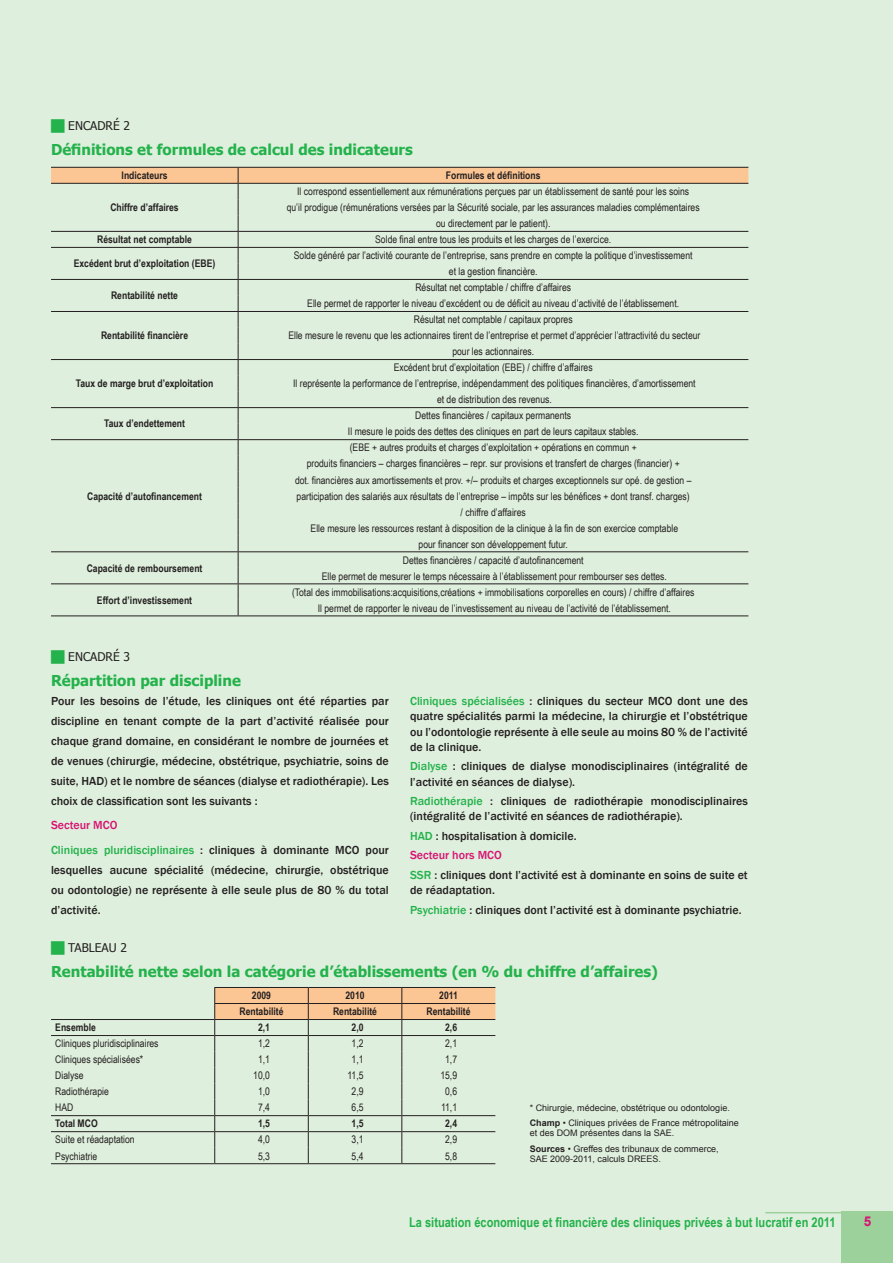
<style>
.page{position:relative;width:893px;height:1263px;background:#dfefdd}
.page>*{position:absolute;margin:0;border:0;box-sizing:border-box;transform-origin:0 0}
.t1{font:700 15px "Tahoma";color:#23b24b}
.t2{font:700 13.5px "Arial Narrow";color:#23b24b}
.t3{font:700 13.5px "Arial";color:#d81273}
.t4{font:500 12px/20px "Franklin Gothic";color:#231f20}
.t5{font:500 12px/24.3px "Franklin Gothic";color:#23b24b}
.t6{font:12px "Tahoma";color:#231f20}
.t7{font:10.5px/16px "Arial Narrow";color:#231f20;text-align:center}
.t8{font:700 10.5px "Arial Narrow";color:#231f20}
.t9{font:9px/15px "Arial";color:#231f20}
.s1{color:#d81273}
.s2{color:#231f20}
.s3{color:#23b24b}
.s4{font-weight:700}
</style>
<div class="page">
<hr style="left:238px;top:615px;width:510px;height:1px;background:#231f20">
<svg style="left:51px;top:167px;width:697px;height:448px"></svg>
<hr style="left:51px;top:615px;width:187px;height:1px;background:#231f20">
<hr style="left:51px;top:1035px;width:164px;height:1px;background:#231f20">
<hr style="left:51px;top:1115px;width:164px;height:1px;background:#231f20">
<hr style="left:51px;top:1131px;width:164px;height:1px;background:#231f20">
<hr style="left:51px;top:1163px;width:164px;height:1px;background:#231f20">
<hr style="left:215px;top:1163px;width:93px;height:1px;background:#231f20">
<hr style="left:308px;top:1163px;width:94px;height:1px;background:#231f20">
<hr style="left:402px;top:1163px;width:93px;height:1px;background:#231f20">
<svg style="left:214px;top:987px;width:281px;height:176px"></svg>
<hr style="left:51px;top:1019px;width:164px;height:1px;background:#231f20">
<p class="t6" style="left:68px;top:117px;width:63px">ENCADRÉ 2</p>
<h1 class="t1" style="left:51px;top:139px;width:363px">Définitions et formules de calcul des indicateurs</h1>
<p class="t8" style="left:122px;top:167px;width:47px">Indicateurs</p>
<p class="t8" style="left:446px;top:167px;width:96px">Formules et définitions</p>
<p class="t8" style="left:110px;top:199px;width:70px">Chiffre d’affaires</p>
<p class="t7" style="left:287px;top:183px;width:414px">Il correspond essentiellement aux rémunérations perçues par un établissement de santé pour les soins<br>qu’il prodigue (rémunérations versées par la Sécurité sociale, par les assurances maladies complémentaires ou directement par le patient).</p>
<p class="t8" style="left:97px;top:231px;width:96px">Résultat net comptable</p>
<p class="t7" style="left:375px;top:231px;width:237px">Solde final entre tous les produits et les charges de l’exercice.</p>
<p class="t8" style="left:74px;top:256px;width:143px">Excédent brut d’exploitation (EBE)</p>
<p class="t7" style="left:294px;top:247px;width:400px">Solde généré par l’activité courante de l’entreprise, sans prendre en compte la politique d’investissement et la gestion financière.</p>
<p class="t8" style="left:111px;top:288px;width:68px">Rentabilité nette</p>
<p class="t7" style="left:307px;top:279px;width:373px">Résultat net comptable / chiffre d’affaires<br>Elle permet de rapporter le niveau d’excédent ou de déficit au niveau d’activité de l’établissement.</p>
<p class="t8" style="left:101px;top:328px;width:89px">Rentabilité financière</p>
<p class="t7" style="left:288px;top:311px;width:414px">Résultat net comptable / capitaux propres<br>Elle mesure le revenu que les actionnaires tirent de l’entreprise et permet d’apprécier l’attractivité du secteur pour les actionnaires.</p>
<p class="t8" style="left:76px;top:376px;width:139px">Taux de marge brut d’exploitation</p>
<p class="t7" style="left:293px;top:359px;width:404px">Excédent brut d’exploitation (EBE) / chiffre d’affaires<br>Il représente la performance de l’entreprise, indépendamment des politiques financières, d’amortissement et de distribution des revenus.</p>
<p class="t8" style="left:104px;top:416px;width:82px">Taux d’endettement</p>
<p class="t7" style="left:348px;top:407px;width:292px">Dettes financières / capitaux permanents<br>Il mesure le poids des dettes des cliniques en part de leurs capitaux stables.</p>
<p class="t8" style="left:87px;top:488px;width:116px">Capacité d’autofinancement</p>
<p class="t7" style="left:295px;top:439px;width:398px">(EBE + autres produits et charges d’exploitation + opérations en commun +<br>produits financiers – charges financières – repr. sur provisions et transfert de charges (financier) +<br>dot. financières aux amortissements et prov. +/– produits et charges exceptionnels sur opé. de gestion – participation des salariés aux résultats de l’entreprise – impôts sur les bénéfices + dont transf. charges) / chiffre d’affaires<br>Elle mesure les ressources restant à disposition de la clinique à la fin de son exercice comptable<br>pour financer son développement futur.</p>
<p class="t8" style="left:87px;top:560px;width:117px">Capacité de remboursement</p>
<p class="t7" style="left:322px;top:551px;width:347px">Dettes financières / capacité d’autofinancement<br>Elle permet de mesurer le temps nécessaire à l’établissement pour rembourser ses dettes.</p>
<p class="t8" style="left:97px;top:592px;width:97px">Effort d’investissement</p>
<p class="t7" style="left:292px;top:583px;width:404px">(Total des immobilisations:acquisitions,créations + immobilisations corporelles en cours) / chiffre d’affaires<br>Il permet de rapporter le niveau de l’investissement au niveau de l’activité de l’établissement.</p>
<p class="t6" style="left:68px;top:648px;width:63px">ENCADRÉ 3</p>
<h1 class="t1" style="left:51px;top:669px;width:191px">Répartition par discipline</h1>
<p class="t4" style="left:51px;top:691px;width:339px;text-align:justify">Pour les besoins de l’étude, les cliniques ont été réparties par discipline en tenant compte de la part d’activité réalisée pour chaque grand domaine, en considérant le nombre de journées et de venues (chirurgie, médecine, obstétrique, psychiatrie, soins de suite, HAD) et le nombre de séances (dialyse et radiothérapie). Les choix de classification sont les suivants :</p>
<p class="t5" style="left:51px;top:813px;width:339px"><span class="s1">Secteur MCO<br></span>Cliniques pluridisciplinaires <span class="s2">: cliniques à dominante MCO pour</span></p>
<p class="t4" style="left:51px;top:860px;width:339px;text-align:justify">lesquelles aucune spécialité (médecine, chirurgie, obstétrique ou odontologie) ne représente à elle seule plus de 80 % du total d’activité.</p>
<p class="t4" style="left:410px;top:693px;width:339px;line-height:15.3px;text-align:justify"><span class="s3">Cliniques spécialisées</span> : cliniques du secteur MCO dont une des quatre spécialités parmi la médecine, la chirurgie et l’obstétrique ou l’odontologie représente à elle seule au moins 80 % de l’activité de la clinique.</p>
<p class="t4" style="left:410px;top:759px;width:339px;line-height:15.3px"><span class="s3">Dialyse</span> : cliniques de dialyse monodisciplinaires (intégralité de l’activité en séances de dialyse).</p>
<p class="t4" style="left:410px;top:793px;width:339px;line-height:15.3px"><span class="s3">Radiothérapie</span> : cliniques de radiothérapie monodisciplinaires (intégralité de l’activité en séances de radiothérapie).</p>
<p class="t4" style="left:410px;top:826px;width:339px;line-height:19.5px"><span class="s3">HAD</span> : hospitalisation à domicile.<br><span class="s1">Secteur hors MCO<br></span><span class="s3">SSR</span> : cliniques dont l’activité est à dominante en soins de suite et</p>
<p class="t4" style="left:410px;top:880px;width:333px;line-height:19.5px">de réadaptation.<br><span class="s3">Psychiatrie</span> : cliniques dont l’activité est à dominante psychiatrie.</p>
<p class="t6" style="left:68px;top:940px;width:60px">TABLEAU 2</p>
<h1 class="t1" style="left:51px;top:961px;width:609px">Rentabilité nette selon la catégorie d’établissements (en % du chiffre d’affaires)</h1>
<p class="t8" style="left:252px;top:987px;width:21px">2009</p>
<p class="t8" style="left:345px;top:987px;width:21px">2010</p>
<p class="t8" style="left:439px;top:987px;width:20px">2011</p>
<p class="t8" style="left:239px;top:1004px;width:46px">Rentabilité</p>
<p class="t8" style="left:333px;top:1004px;width:46px">Rentabilité</p>
<p class="t8" style="left:427px;top:1004px;width:46px">Rentabilité</p>
<p class="t8" style="left:55px;top:1020px;width:42px">Ensemble</p>
<p class="t8" style="left:258px;top:1020px;width:13px">2,1</p>
<p class="t8" style="left:352px;top:1020px;width:13px">2,0</p>
<p class="t8" style="left:445px;top:1020px;width:13px">2,6</p>
<p class="t7" style="left:55px;top:1035px;width:105px">Cliniques pluridisciplinaires</p>
<p class="t7" style="left:258px;top:1035px;width:13px">1,2</p>
<p class="t7" style="left:352px;top:1035px;width:13px">1,2</p>
<p class="t7" style="left:445px;top:1035px;width:13px">2,1</p>
<p class="t7" style="left:55px;top:1051px;width:90px">Cliniques spécialisées*</p>
<p class="t7" style="left:258px;top:1051px;width:13px">1,1</p>
<p class="t7" style="left:352px;top:1051px;width:13px">1,1</p>
<p class="t7" style="left:445px;top:1051px;width:13px">1,7</p>
<p class="t7" style="left:55px;top:1067px;width:30px">Dialyse</p>
<p class="t7" style="left:253px;top:1067px;width:18px">10,0</p>
<p class="t7" style="left:347px;top:1067px;width:18px">11,5</p>
<p class="t7" style="left:440px;top:1067px;width:18px">15,9</p>
<p class="t7" style="left:55px;top:1083px;width:55px">Radiothérapie</p>
<p class="t7" style="left:258px;top:1083px;width:13px">1,0</p>
<p class="t7" style="left:352px;top:1083px;width:13px">2,9</p>
<p class="t7" style="left:445px;top:1083px;width:13px">0,6</p>
<p class="t7" style="left:55px;top:1099px;width:20px">HAD</p>
<p class="t7" style="left:258px;top:1099px;width:13px">7,4</p>
<p class="t7" style="left:352px;top:1099px;width:13px">6,5</p>
<p class="t7" style="left:441px;top:1099px;width:18px">11,1</p>
<p class="t8" style="left:55px;top:1116px;width:44px">Total MCO</p>
<p class="t8" style="left:258px;top:1116px;width:13px">1,5</p>
<p class="t8" style="left:352px;top:1116px;width:13px">1,5</p>
<p class="t8" style="left:445px;top:1116px;width:13px">2,4</p>
<p class="t7" style="left:55px;top:1131px;width:81px">Suite et réadaptation</p>
<p class="t7" style="left:258px;top:1131px;width:13px">4,0</p>
<p class="t7" style="left:352px;top:1131px;width:13px">3,1</p>
<p class="t7" style="left:445px;top:1131px;width:13px">2,9</p>
<p class="t7" style="left:55px;top:1147px;width:44px">Psychiatrie</p>
<p class="t7" style="left:258px;top:1147px;width:13px">5,3</p>
<p class="t7" style="left:352px;top:1147px;width:13px">5,4</p>
<p class="t7" style="left:445px;top:1147px;width:13px">5,8</p>
<p class="t9" style="left:530px;top:1100px;width:211px">* Chirurgie, médecine, obstétrique ou odontologie.<br><span class="s4">Champ</span> • Cliniques privées de France métropolitaine</p>
<p class="t9" style="left:530px;top:1126px;width:191px">et des DOM présentes dans la SAE.<br><span class="s4">Sources</span> • Greffes des tribunaux de commerce,</p>
<p class="t9" style="left:530px;top:1152px;width:133px">SAE 2009-2011, calculs DREES.</p>
<p class="t2" style="left:409px;top:1211px;width:428px">La situation économique et financière des cliniques privées à but lucratif en 2011</p>
<p class="t3" style="left:864px;top:1212px;width:9px">5</p>
</div>
